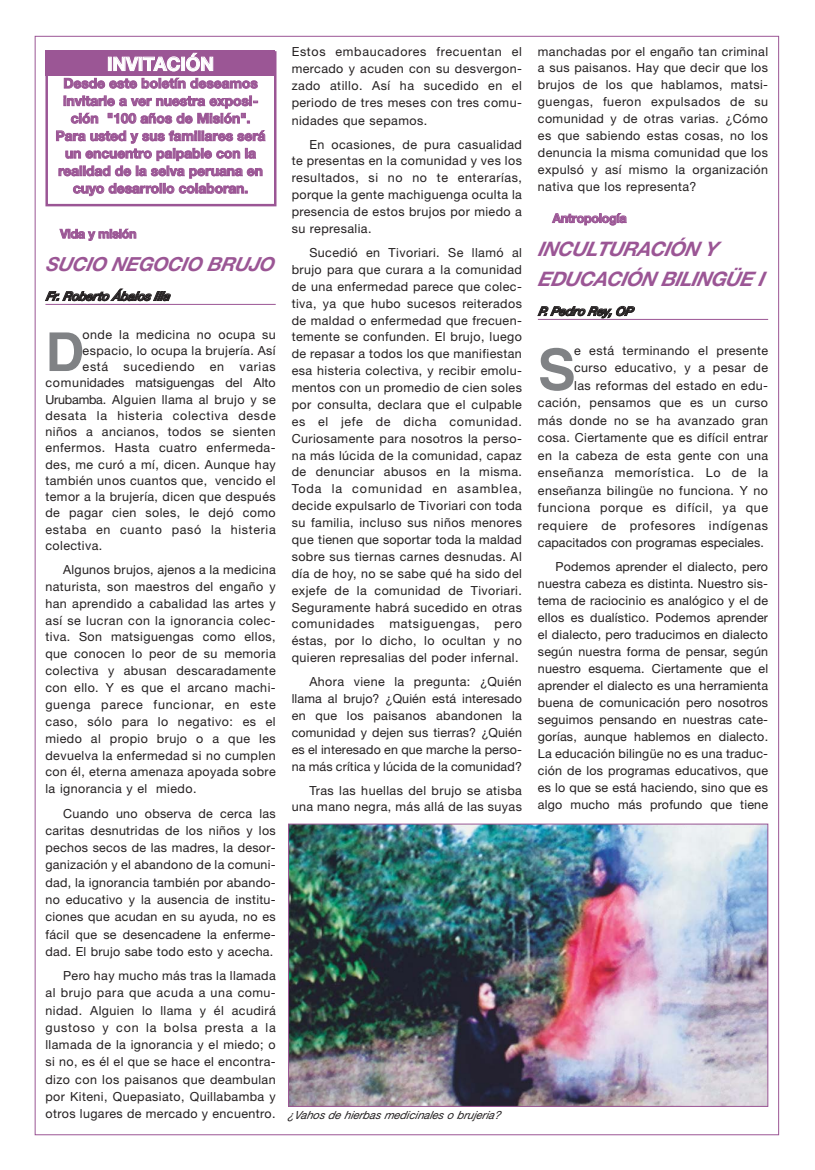
<style>
.page{position:relative;width:815px;height:1170px;background:#fff}
.page>*{position:absolute;margin:0;border:0;box-sizing:border-box;transform-origin:0 0}
.t1{font:700 56.88px "Helvetica";color:#808285}
.t2{font:700 53.62px "Helvetica";color:#808285}
.t3{font:italic 700 20px/30px "Helvetica Neue";letter-spacing:-.03em;color:#9b5695}
.t4{font:italic 700 19.38px "Helvetica Neue";letter-spacing:-.015em;color:#9b5695}
.t5{font:700 18.75px "Helvetica Neue";letter-spacing:-.01em;color:#fff}
.t6{font:700 13.75px/17.5px "Helvetica Neue";color:#9b5695;text-align:center}
.t7{font:12.5px/16.9px "Helvetica Neue";letter-spacing:.035em;color:#231f20;text-align:justify}
.t8{font:12.5px "Helvetica Neue";letter-spacing:.055em;color:#231f20}
.t9{font:12.5px "Helvetica Neue";letter-spacing:.005em;color:#231f20}
.t10{font:italic 700 12.5px "Helvetica Neue";letter-spacing:-.03em;color:#231f20}
.t11{font:700 12.5px "Helvetica Neue";letter-spacing:-.02em;color:#9b5695}
.t12{font:italic 11.25px "Helvetica Neue";color:#231f20}
</style>
<div class="page">
<hr style="left:45px;top:304px;width:231px;height:1px;background:#9b5695">
<hr style="left:538px;top:319px;width:230px;height:1px;background:#9b5695">
<img style="left:290px;top:825px;width:476px;height:279px">
<div style="left:288px;top:823px;width:480px;height:283px;border:1px solid #9b5695"></div>
<div style="left:45px;top:51px;width:231px;height:155px;border:2px solid #9b5695"></div>
<div style="left:45px;top:50px;width:230px;height:26px;background:#9b5695"></div>
<h3 class="t5" style="left:107px;top:57px;width:109px">INVITACIÓN</h3>
<p class="t6" style="left:56px;top:76px;width:211px">Desde este boletín deseamos invitarle a ver nuestra exposi&shy;ción "100 años de Misión".<br>Para usted y sus familiares será un encuentro palpable con la realidad de la selva peruana en cuyo desarrollo colaboran.</p>
<p class="t11" style="left:60px;top:229px;width:78px">Vida y misión</p>
<h3 class="t4" style="left:45px;top:257px;width:234px">SUCIO NEGOCIO BRUJO</h3>
<p class="t10" style="left:46px;top:291px;width:128px">Fr.Roberto Ábalos Illa</p>
<h2 class="t2" style="left:45px;top:332px;width:40px">D</h2>
<p class="t7" style="left:83px;top:327px;width:195px">onde la medicina no ocupa su</p>
<p class="t7" style="left:83px;top:343px;width:195px">espacio, lo ocupa la brujería. Así</p>
<p class="t8" style="left:83px;top:362px;width:195px">está sucediendo en varias</p>
<p class="t9" style="left:45px;top:378px;width:232px">comunidades matsiguengas del Alto</p>
<p class="t7" style="left:45px;top:392px;width:232px">Urubamba. Alguien llama al brujo y se</p>
<p class="t8" style="left:45px;top:411px;width:232px">desata la histeria colectiva desde</p>
<p class="t7" style="left:45px;top:424px;width:232px">niños a ancianos, todos se sienten</p>
<p class="t7" style="left:45px;top:440px;width:232px">enfermos. Hasta cuatro enfermeda-</p>
<p class="t7" style="left:45px;top:457px;width:232px">des, me curó a mí, dicen. Aunque hay</p>
<p class="t7" style="left:45px;top:473px;width:232px">también unos cuantos que, vencido el</p>
<p class="t7" style="left:45px;top:489px;width:232px">temor a la brujería, dicen que después</p>
<p class="t7" style="left:45px;top:505px;width:232px">de pagar cien soles, le dejó como</p>
<p class="t7" style="left:45px;top:522px;width:232px">estaba en cuanto pasó la histeria</p>
<p class="t7" style="left:45px;top:538px;width:58px">colectiva.</p>
<p class="t7" style="left:45px;top:562px;width:232px;text-indent:18px">Algunos brujos, ajenos a la medicina naturista, son maestros del engaño y han aprendido a cabalidad las artes y así se lucran con la ignorancia colec&shy;tiva. Son matsiguengas como ellos, que conocen lo peor de su memoria colectiva y abusan descaradamente con ello. Y es que el arcano machi&shy;guenga parece funcionar, en este caso, sólo para lo negativo: es el miedo al propio brujo o a que les devuelva la enfermedad si no cumplen con él, eterna amenaza apoyada sobre la ignorancia y el miedo.</p>
<p class="t7" style="left:45px;top:805px;width:232px;line-height:17.2px;text-indent:18px">Cuando uno observa de cerca las caritas desnutridas de los niños y los pechos secos de las madres, la desor&shy;ganización y el abandono de la comuni&shy;dad, la ignorancia también por abando&shy;no educativo y la ausencia de institu&shy;ciones que acudan en su ayuda, no es fácil que se desencadene la enferme&shy;dad. El brujo sabe todo esto y acecha.</p>
<p class="t7" style="left:45px;top:968px;width:232px;line-height:17.2px;text-indent:18px">Pero hay mucho más tras la llamada al brujo para que acuda a una comu&shy;nidad. Alguien lo llama y él acudirá gustoso y con la bolsa presta a la llamada de la ignorancia y el miedo; o si no, es él el que se hace el encontra&shy;dizo con los paisanos que deambulan por Kiteni, Quepasiato, Quillabamba y otros lugares de mercado y encuentro.</p>
<p class="t7" style="left:292px;top:44px;width:232px;line-height:17.2px">Estos embaucadores frecuentan el mercado y acuden con su desvergon&shy;zado atillo. Así ha sucedido en el periodo de tres meses con tres comu&shy;nidades que sepamos.</p>
<p class="t7" style="left:292px;top:137px;width:232px;text-indent:18px">En ocasiones, de pura casualidad te presentas en la comunidad y ves los resultados, si no no te enterarías, porque la gente machiguenga oculta la presencia de estos brujos por miedo a su represalia.</p>
<p class="t7" style="left:292px;top:245px;width:232px;text-indent:18px">Sucedió en Tivoriari. Se llamó al brujo para que curara a la comunidad de una enfermedad parece que colec&shy;tiva, ya que hubo sucesos reiterados de maldad o enfermedad que frecuen&shy;temente se confunden. El brujo, luego de repasar a todos los que manifiestan esa histeria colectiva, y recibir emolu&shy;mentos con un promedio de cien soles por consulta, declara que el culpable es el jefe de dicha comunidad.<br>Curiosamente para nosotros la perso&shy;na más lúcida de la comunidad, capaz de denunciar abusos en la misma.<br>Toda la comunidad en asamblea, decide expulsarlo de Tivoriari con toda su familia, incluso sus niños menores que tienen que soportar toda la maldad sobre sus tiernas carnes desnudas. Al día de hoy, no se sabe qué ha sido del exjefe de la comunidad de Tivoriari.<br>Seguramente habrá sucedido en otras comunidades matsiguengas, pero éstas, por lo dicho, lo ocultan y no quieren represalias del poder infernal.</p>
<p class="t7" style="left:292px;top:674px;width:232px;text-indent:18px">Ahora viene la pregunta: ¿Quién llama al brujo? ¿Quién está interesado en que los paisanos abandonen la comunidad y dejen sus tierras? ¿Quién es el interesado en que marche la perso&shy;na más crítica y lúcida de la comunidad?</p>
<p class="t7" style="left:292px;top:782px;width:232px;text-align:right">Tras las huellas del brujo se atisba una mano negra, más allá de las suyas</p>
<p class="t12" style="left:288px;top:1110px;width:216px">¿ Vahos de hierbas medicinales o brujeria?</p>
<p class="t7" style="left:538px;top:44px;width:232px">manchadas por el engaño tan criminal a sus paisanos. Hay que decir que los brujos de los que hablamos, matsi&shy;guengas, fueron expulsados de su comunidad y de otras varias. ¿Cómo es que sabiendo estas cosas, no los denuncia la misma comunidad que los expulsó y así mismo la organización nativa que los representa?</p>
<p class="t11" style="left:553px;top:213px;width:76px">Antropología</p>
<h3 class="t3" style="left:538px;top:235px;width:228px">INCULTURACIÓN Y<br>EDUCACIÓN BILINGÜE I</h3>
<p class="t10" style="left:538px;top:306px;width:96px">P.Pedr o Rey, OP</p>
<h1 class="t1" style="left:538px;top:349px;width:39px">S</h1>
<p class="t7" style="left:574px;top:343px;width:196px">e está terminando el presente</p>
<p class="t7" style="left:574px;top:360px;width:196px">curso educativo, y a pesar de</p>
<p class="t7" style="left:574px;top:378px;width:196px">las reformas del estado en edu-</p>
<p class="t7" style="left:538px;top:395px;width:232px">cación, pensamos que es un curso</p>
<p class="t7" style="left:538px;top:413px;width:232px">más donde no se ha avanzado gran</p>
<p class="t7" style="left:538px;top:430px;width:232px">cosa. Ciertamente que es difícil entrar</p>
<p class="t7" style="left:538px;top:448px;width:232px">en la cabeza de esta gente con una</p>
<p class="t8" style="left:538px;top:468px;width:232px">enseñanza memorística. Lo de la</p>
<p class="t7" style="left:538px;top:483px;width:232px">enseñanza bilingüe no funciona. Y no</p>
<p class="t7" style="left:538px;top:500px;width:232px">funciona porque es difícil, ya que</p>
<p class="t8" style="left:538px;top:521px;width:232px">requiere de profesores indígenas</p>
<p class="t9" style="left:538px;top:538px;width:227px">capacitados con programas especiales.</p>
<p class="t7" style="left:538px;top:559px;width:232px;text-indent:18px">Podemos aprender el dialecto, pero nuestra cabeza es distinta. Nuestro sis&shy;tema de raciocinio es analógico y el de ellos es dualístico. Podemos aprender el dialecto, pero traducimos en dialecto según nuestra forma de pensar, según nuestro esquema. Ciertamente que el aprender el dialecto es una herramienta buena de comunicación pero nosotros seguimos pensando en nuestras cate&shy;gorías, aunque hablemos en dialecto.<br>La educación bilingüe no es una traduc&shy;ción de los programas educativos, que es lo que se está haciendo, sino que es algo mucho más profundo que tiene</p>
</div>
